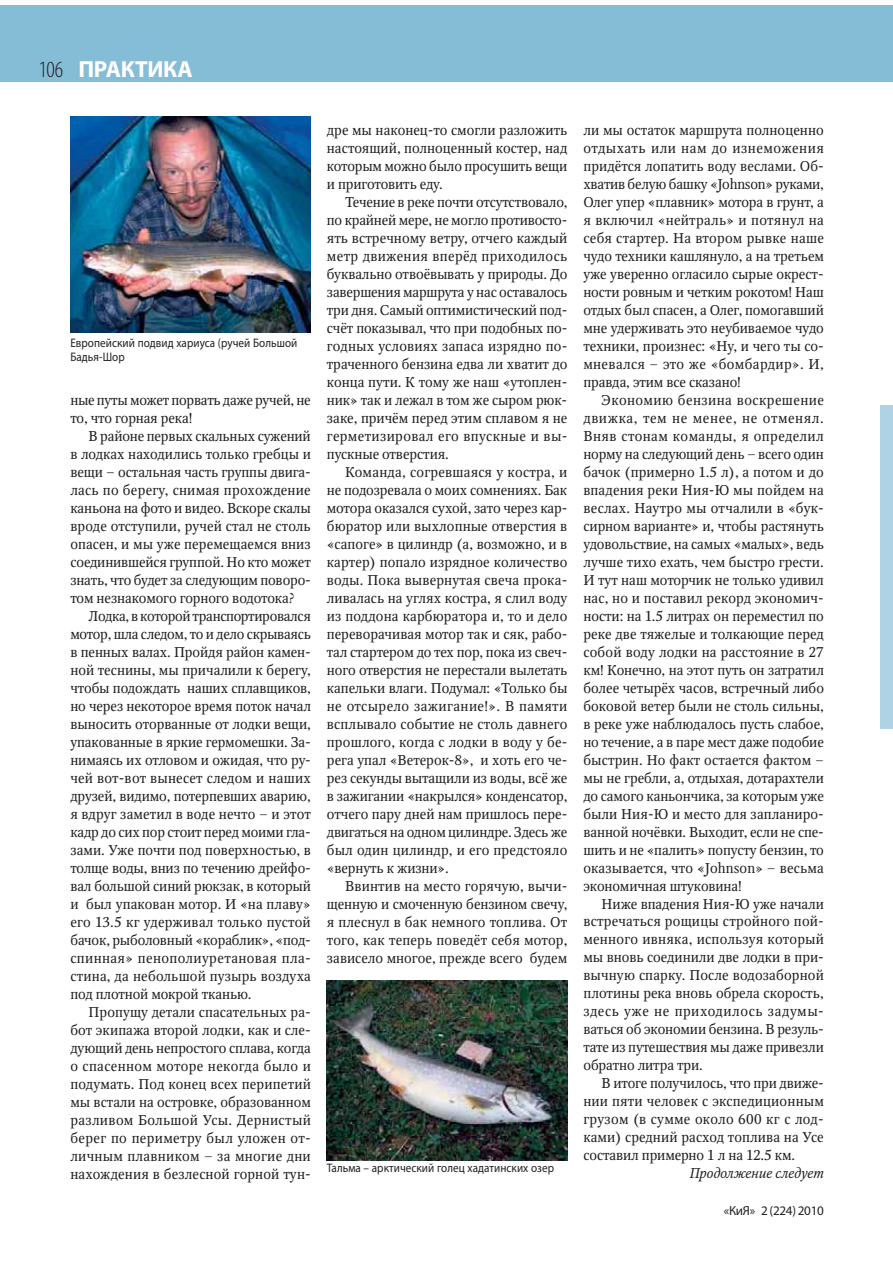
<style>
.page{position:relative;width:893px;height:1263px;background:#fff}
.page>*{position:absolute;margin:0;border:0;box-sizing:border-box;transform-origin:0 0}
.t1{font:700 23.25px "Myriad Pro";letter-spacing:-.02em;color:#fff}
.t2{font:14.1px/18px "Octava C";letter-spacing:-.005em;color:#231f20;text-align:justify}
.t3{font:italic 14.1px "Octava C";letter-spacing:-.005em;color:#231f20}
.t4{font:13.05px "Myriad Pro";letter-spacing:-.02em;color:#231f20}
.t5{font:12.45px/13.8px "Myriad Pro";letter-spacing:.005em;color:#231f20;scale:.9 1}
.s1{font-weight:300;font-stretch:condensed;color:#231f20}
.s2{font-family:"Octava C";font-size:14.1px}
</style>
<div class="page">
<div style="left:0;top:5px;width:880px;height:76px;background:#85bdd7"></div>
<div style="left:880px;top:5px;width:12px;height:76px;background:#85bdd7"></div>
<div style="left:880px;top:405px;width:12px;height:324px;background:#afd3e4"></div>
<img style="left:327px;top:981px;width:240px;height:180px">
<img style="left:70px;top:117px;width:241px;height:216px">
<h1 class="t1" style="left:39px;top:55px;width:156px"><span class="s1">106</span> ПРАКТИКА</h1>
<p class="t2" style="left:327px;top:121px;width:242px">дре мы наконец-то смогли разложить настоящий, полноценный костер, над которым можно было просушить вещи и приготовить еду.</p>
<p class="t2" style="left:327px;top:193px;width:242px;text-indent:18px">Течение в реке почти отсутствовало, по крайней мере, не могло противосто&shy;ять встречному ветру, отчего каждый метр движения вперёд приходилось буквально отвоёвывать у природы. До завершения маршрута у нас оставалось три дня. Самый оптимистический под&shy;счёт показывал, что при подобных по&shy;годных условиях запаса изрядно по&shy;траченного бензина едва ли хватит до конца пути. К тому же наш «утоплен&shy;ник» так и лежал в том же сыром рюк&shy;заке, причём перед этим сплавом я не герметизировал его впускные и вы&shy;пускные отверстия.</p>
<p class="t2" style="left:327px;top:463px;width:242px;text-indent:18px">Команда, согревшаяся у костра, и не подозревала о моих сомнениях. Бак мотора оказался сухой, зато через кар&shy;бюратор или выхлопные отверстия в «сапоге» в цилиндр (а, возможно, и в картер) попало изрядное количество воды. Пока вывернутая свеча прока&shy;ливалась на углях костра, я слил воду из поддона карбюратора и, то и дело переворачивая мотор так и сяк, рабо&shy;тал стартером до тех пор, пока из свеч&shy;ного отверстия не перестали вылетать капельки влаги. Подумал: «Только бы не отсырело зажигание!». В памяти всплывало событие не столь давнего прошлого, когда с лодки в воду у бе&shy;рега упал «Ветерок-8», и хоть его че&shy;рез секунды вытащили из воды, всё же в зажигании «накрылся» конденсатор, отчего пару дней нам пришлось пере&shy;двигаться на одном цилиндре. Здесь же был один цилиндр, и его предстояло «вернуть к жизни».</p>
<p class="t2" style="left:327px;top:877px;width:242px;text-indent:18px">Ввинтив на место горячую, вычи&shy;щенную и смоченную бензином свечу, я плеснул в бак немного топлива. От того, как теперь поведёт себя мотор, зависело многое, прежде всего будем</p>
<p class="t5" style="left:70px;top:336px;width:254px">Европейский подвид хариуса (ручей Большой<br>Бадья-Шор</p>
<p class="t2" style="left:70px;top:391px;width:242px">ные путы может порвать даже ручей, не то, что горная река!</p>
<p class="t2" style="left:70px;top:427px;width:242px;text-indent:18px">В районе первых скальных сужений в лодках находились только гребцы и вещи – остальная часть группы двига&shy;лась по берегу, снимая прохождение каньона на фото и видео. Вскоре скалы вроде отступили, ручей стал не столь опасен, и мы уже перемещаемся вниз соединившейся группой. Но кто может знать, что будет за следующим поворо&shy;том незнакомого горного водотока?</p>
<p class="t2" style="left:70px;top:607px;width:242px;text-indent:18px">Лодка, в которой транспортировался мотор, шла следом, то и дело скрываясь в пенных валах. Пройдя район камен&shy;ной теснины, мы причалили к берегу, чтобы подождать наших сплавщиков, но через некоторое время поток начал выносить оторванные от лодки вещи, упакованные в яркие гермомешки. За&shy;нимаясь их отловом и ожидая, что ру&shy;чей вот-вот вынесет следом и наших друзей, видимо, потерпевших аварию, я вдруг заметил в воде нечто – и этот кадр до сих пор стоит перед моими гла&shy;зами. Уже почти под поверхностью, в толще воды, вниз по течению дрейфо&shy;вал большой синий рюкзак, в который и был упакован мотор. И «на плаву» его 13.5 кг удерживал только пустой бачок, рыболовный «кораблик», «под&shy;спинная» пенополиуретановая пла&shy;стина, да небольшой пузырь воздуха под плотной мокрой тканью.</p>
<p class="t2" style="left:70px;top:1003px;width:242px;text-indent:18px">Пропущу детали спасательных ра&shy;бот экипажа второй лодки, как и сле&shy;дующий день непростого сплава, когда о спасенном моторе некогда было и подумать. Под конец всех перипетий мы встали на островке, образованном разливом Большой Усы. Дернистый берег по периметру был уложен от&shy;личным плавником – за многие дни</p>
<p class="t5" style="left:70px;top:1161px;width:539px"><span class="s2">нахождения в безлесной горной тун-</span> Тальма – арктический голец хадатинских озер</p>
<p class="t2" style="left:583px;top:121px;width:242px">ли мы остаток маршрута полноценно отдыхать или нам до изнеможения придётся лопатить воду веслами. Об&shy;хватив белую башку «Johnson» руками, Олег упер «плавник» мотора в грунт, а я включил «нейтраль» и потянул на себя стартер. На втором рывке наше чудо техники кашлянуло, а на третьем уже уверенно огласило сырые окрест&shy;ности ровным и четким рокотом! Наш отдых был спасен, а Олег, помогавший мне удерживать это неубиваемое чудо техники, произнес: «Ну, и чего ты со&shy;мневался – это же «бомбардир». И, правда, этим все сказано!</p>
<p class="t2" style="left:583px;top:391px;width:242px;text-indent:18px">Экономию бензина воскрешение движка, тем не менее, не отменял.<br>Вняв стонам команды, я определил норму на следующий день – всего один бачок (примерно 1.5 л), а потом и до впадения реки Ния-Ю мы пойдем на веслах. Наутро мы отчалили в «бук&shy;сирном варианте» и, чтобы растянуть удовольствие, на самых «малых», ведь лучше тихо ехать, чем быстро грести.<br>И тут наш моторчик не только удивил нас, но и поставил рекорд экономич&shy;ности: на 1.5 литрах он переместил по реке две тяжелые и толкающие перед собой воду лодки на расстояние в 27 км! Конечно, на этот путь он затратил более четырёх часов, встречный либо боковой ветер были не столь сильны, в реке уже наблюдалось пусть слабое, но течение, а в паре мест даже подобие быстрин. Но факт остается фактом – мы не гребли, а, отдыхая, дотарахтели до самого каньончика, за которым уже были Ния-Ю и место для запланиро&shy;ванной ночёвки. Выходит, если не спе&shy;шить и не «палить» попусту бензин, то оказывается, что «Johnson» – весьма экономичная штуковина!</p>
<p class="t2" style="left:583px;top:895px;width:242px;text-indent:18px">Ниже впадения Ния-Ю уже начали встречаться рощицы стройного пой&shy;менного ивняка, используя который мы вновь соединили две лодки в при&shy;вычную спарку. После водозаборной плотины река вновь обрела скорость, здесь уже не приходилось задумы&shy;ваться об экономии бензина. В резуль&shy;тате из путешествия мы даже привезли обратно литра три.</p>
<p class="t2" style="left:583px;top:1075px;width:242px;text-indent:18px">В итоге получилось, что при движе&shy;нии пяти человек с экспедиционным грузом (в сумме около 600 кг с лод&shy;ками) средний расход топлива на Усе составил примерно 1 л на 12.5 км.</p>
<p class="t3" style="left:689px;top:1166px;width:136px">Продолжение следует</p>
<p class="t4" style="left:724px;top:1203px;width:102px">«КиЯ» 2 (224) 2010</p>
</div>
